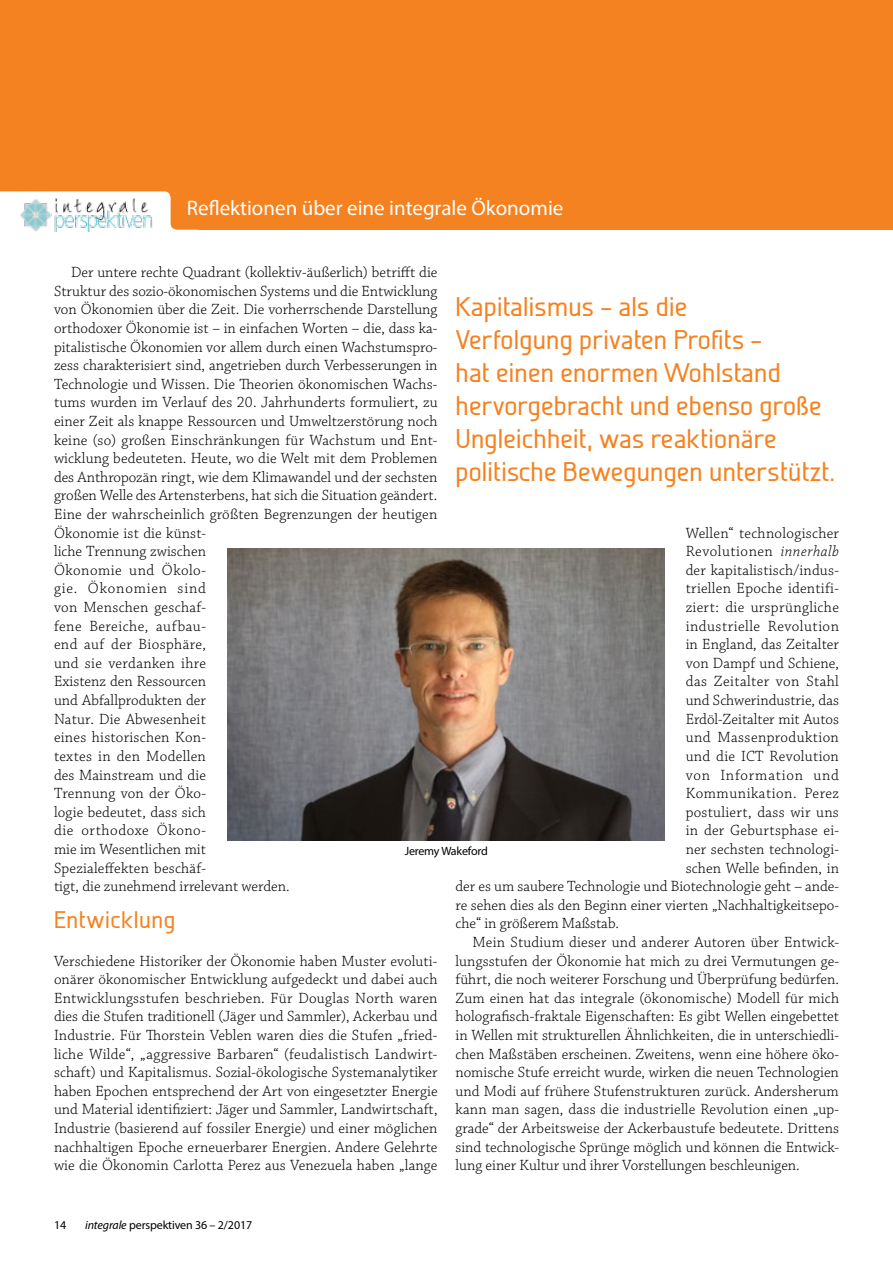
<style>
.page{position:relative;width:893px;height:1263px;background:#fff}
.page>*{position:absolute;margin:0;border:0;box-sizing:border-box;transform-origin:0 0}
.FLT_Subheadline_MICH{font:500 27px/33px "Galette";letter-spacing:.01em;color:#f58220}
.FLT_Subheadline_MICH-2{font:500 24px "Galette";letter-spacing:.025em;color:#f58220}
.SEITENKOPF_Weiss{font:21px "Myriad Pro";color:#fff}
.Fliesstext_Einzug{font:300 15.6px/18.6px "Chaparral Pro";letter-spacing:.005em;color:#000}
.Fliesstext_Start{font:300 15.6px/18.6px "Chaparral Pro";letter-spacing:.01em;color:#000;text-align:justify}
.Fliesstext_Start-2{font:300 15.6px "Chaparral Pro";letter-spacing:.035em;color:#000}
.Fliesstext_Start-3{font:300 15.6px "Chaparral Pro";letter-spacing:.05em;color:#000}
.Bildunterschrift{font:12px "Myriad Pro";letter-spacing:-.01em;color:#000}
.s1{font-style:italic}
</style>
<div class="page">
<div style="left:0;top:0;width:893px;height:229px;background:#f58220"></div>
<img style="left:227px;top:549px;width:437px;height:291px">
<svg style="left:0;top:191px;width:203px;height:41px"></svg>
<img style="left:21px;top:198px;width:146px;height:33px">
<p class="SEITENKOPF_Weiss" style="left:187px;top:195px;width:378px">Reflektionen über eine integrale Ökonomie</p>
<p class="Fliesstext_Einzug" style="left:54px;top:264px;width:385px;text-indent:17px">Der untere rechte Quadrant (kollektiv-äußerlich) betrifft die Struktur des sozio-ökonomischen Systems und die Entwicklung von Ökonomien über die Zeit. Die vorherrschende Darstellung orthodoxer Ökonomie ist – in einfachen Worten – die, dass ka&shy;pitalistische Ökonomien vor allem durch einen Wachstumspro&shy;zess charakterisiert sind, angetrieben durch Verbesserungen in Technologie und Wissen. Die Theorien ökonomischen Wachs&shy;tums wurden im Verlauf des 20. Jahrhunderts formuliert, zu einer Zeit als knappe Ressourcen und Umweltzerstörung noch keine (so) großen Einschränkungen für Wachstum und Ent&shy;wicklung bedeuteten. Heute, wo die Welt mit dem Problemen des Anthropozän ringt, wie dem Klimawandel und der sechsten großen Welle des Artensterbens, hat sich die Situation geändert.<br>Eine der wahrscheinlich größten Begrenzungen der heutigen Ökonomie ist die künst-<br>liche Trennung zwischen<br>Ökonomie und Ökolo-<br>gie. Ökonomien sind<br>von Menschen geschaf-<br>fene Bereiche, aufbau-<br>end auf der Biosphäre,<br>und sie verdanken ihre<br>Existenz den Ressourcen<br>und Abfallprodukten der<br>Natur. Die Abwesenheit<br>eines historischen Kon-<br>textes in den Modellen<br>des Mainstream und die<br>Trennung von der Öko-<br>logie bedeutet, dass sich<br>die orthodoxe Ökono-<br>mie im Wesentlichen mit<br>Spezialeffekten beschäf-<br>tigt, die zunehmend irrelevant werden.</p>
<p class="FLT_Subheadline_MICH-2" style="left:54px;top:905px;width:123px">Entwicklung</p>
<p class="Fliesstext_Start" style="left:54px;top:952px;width:385px">Verschiedene Historiker der Ökonomie haben Muster evoluti&shy;onärer ökonomischer Entwicklung aufgedeckt und dabei auch Entwicklungsstufen beschrieben. Für Douglas North waren dies die Stufen traditionell (Jäger und Sammler), Ackerbau und Industrie. Für Thorstein Veblen waren dies die Stufen „fried&shy;liche Wilde“, „aggressive Barbaren“ (feudalistisch Landwirt&shy;schaft) und Kapitalismus. Sozial-ökologische Systemanalytiker haben Epochen entsprechend der Art von eingesetzter Energie und Material identifiziert: Jäger und Sammler, Landwirtschaft, Industrie (basierend auf fossiler Energie) und einer möglichen nachhaltigen Epoche erneuerbarer Energien. Andere Gelehrte wie die Ökonomin Carlotta Perez aus Venezuela haben „lange</p>
<p class="FLT_Subheadline_MICH" style="left:455px;top:290px;width:381px">Kapitalismus – als die<br>Verfolgung privaten Profits –<br>hat einen enormen Wohlstand hervorgebracht und ebenso große<br>Ungleichheit, was reaktionäre politische Bewegungen unterstützt.</p>
<p class="Fliesstext_Start" style="left:686px;top:524px;width:155px">Wellen“ technologischer</p>
<p class="Fliesstext_Start-2" style="left:686px;top:543px;width:155px">Revolutionen <span class="s1">innerhalb</span></p>
<p class="Fliesstext_Start" style="left:686px;top:561px;width:155px">der kapitalistisch/indus-</p>
<p class="Fliesstext_Start" style="left:686px;top:580px;width:155px">triellen Epoche identifi-</p>
<p class="Fliesstext_Start" style="left:686px;top:598px;width:155px">ziert: die ursprüngliche</p>
<p class="Fliesstext_Start-2" style="left:686px;top:617px;width:155px">industrielle Revolution</p>
<p class="Fliesstext_Start" style="left:686px;top:636px;width:155px">in England, das Zeitalter</p>
<p class="Fliesstext_Start" style="left:686px;top:654px;width:155px">von Dampf und Schiene,</p>
<p class="Fliesstext_Start" style="left:686px;top:673px;width:155px">das Zeitalter von Stahl</p>
<p class="Fliesstext_Start" style="left:686px;top:691px;width:155px">und Schwerindustrie, das</p>
<p class="Fliesstext_Start" style="left:686px;top:710px;width:155px">Erdöl-Zeitalter mit Autos</p>
<p class="Fliesstext_Start" style="left:686px;top:729px;width:155px">und Massenproduktion</p>
<p class="Fliesstext_Start" style="left:686px;top:747px;width:155px">und die ICT Revolution</p>
<p class="Fliesstext_Start-3" style="left:686px;top:766px;width:155px">von Information und</p>
<p class="Fliesstext_Start-2" style="left:686px;top:785px;width:155px">Kommunikation. Perez</p>
<p class="Fliesstext_Start" style="left:686px;top:803px;width:155px">postuliert, dass wir uns</p>
<p class="Fliesstext_Start" style="left:686px;top:822px;width:155px">in der Geburtsphase ei-</p>
<p class="Fliesstext_Start" style="left:686px;top:840px;width:155px">ner sechsten technologi-</p>
<p class="Fliesstext_Start" style="left:686px;top:859px;width:155px">schen Welle befinden, in</p>
<p class="Fliesstext_Start" style="left:455px;top:877px;width:385px">der es um saubere Technologie und Biotechnologie geht – ande-</p>
<p class="Fliesstext_Start" style="left:455px;top:896px;width:385px">re sehen dies als den Beginn einer vierten „Nachhaltigkeitsepo-</p>
<p class="Fliesstext_Start" style="left:455px;top:915px;width:165px">che“ in größerem Maßstab.</p>
<p class="Fliesstext_Einzug" style="left:455px;top:933px;width:385px;text-align:justify;text-indent:17px">Mein Studium dieser und anderer Autoren über Entwick&shy;lungsstufen der Ökonomie hat mich zu drei Vermutungen ge&shy;führt, die noch weiterer Forschung und Überprüfung bedürfen.<br>Zum einen hat das integrale (ökonomische) Modell für mich holografisch-fraktale Eigenschaften: Es gibt Wellen eingebettet in Wellen mit strukturellen Ähnlichkeiten, die in unterschiedli&shy;chen Maßstäben erscheinen. Zweitens, wenn eine höhere öko&shy;nomische Stufe erreicht wurde, wirken die neuen Technologien und Modi auf frühere Stufenstrukturen zurück. Andersherum kann man sagen, dass die industrielle Revolution einen „up&shy;grade“ der Arbeitsweise der Ackerbaustufe bedeutete. Drittens sind technologische Sprünge möglich und können die Entwick&shy;lung einer Kultur und ihrer Vorstellungen beschleunigen.</p>
<p class="Bildunterschrift" style="left:405px;top:844px;width:85px">Jeremy Wakeford</p>
<p class="Bildunterschrift" style="left:54px;top:1217px;width:14px">14</p>
<p class="Bildunterschrift" style="left:85px;top:1217px;width:169px"><span class="s1">integrale</span> perspektiven 36 – 2/2017</p>
</div>
